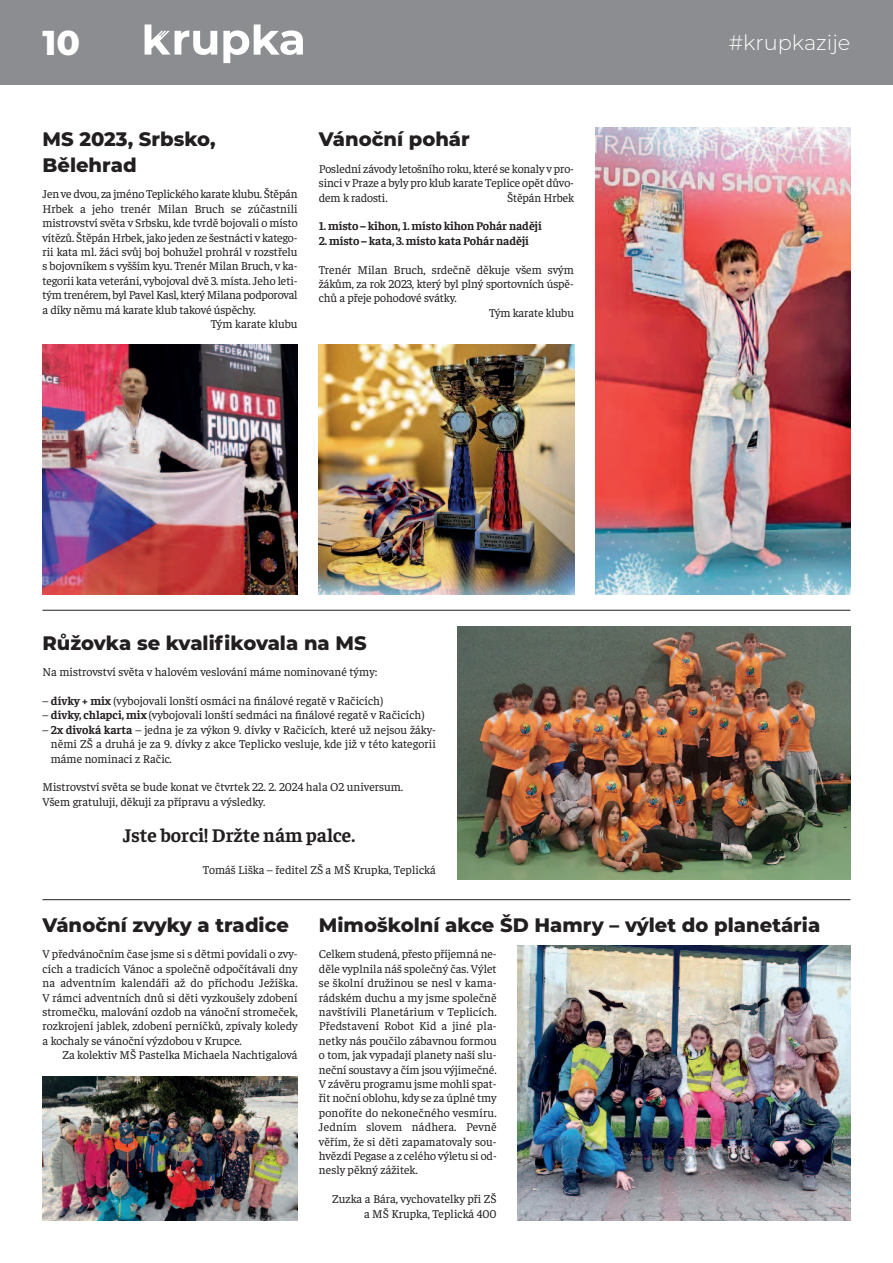
<style>
.page{position:relative;width:893px;height:1263px;background:#fff}
.page>*{position:absolute;margin:0;border:0;box-sizing:border-box;transform-origin:0 0}
.t1{font:800 34.5px "Montserrat";color:#fff}
.t2{font:300 21px "Montserrat";color:#fff}
.t3{font:800 19.5px/25.5px "Montserrat";color:#231f20}
.t4{font:700 19.5px "Faustina";color:#231f20}
.t5{font:12px/14.4px "Faustina";color:#231f20;text-align:justify}
.t6{font:12px "Faustina";letter-spacing:-.02em;color:#231f20}
.t7{font:700 12px "Faustina";letter-spacing:-.01em;color:#231f20}
.s1{font-weight:700}
</style>
<div class="page">
<div style="left:0;top:0;width:893px;height:85px;background:#8b8d90"></div>
<svg style="left:223px;top:24px;width:80px;height:39px"></svg>
<svg style="left:145px;top:24px;width:72px;height:31px"></svg>
<hr style="left:43px;top:610px;width:807px;height:1px;background:#231f20">
<hr style="left:43px;top:899px;width:807px;height:1px;background:#231f20">
<img style="left:43px;top:344px;width:255px;height:250px">
<img style="left:319px;top:344px;width:255px;height:250px">
<img style="left:595px;top:128px;width:255px;height:466px">
<img style="left:457px;top:626px;width:393px;height:253px">
<img style="left:518px;top:946px;width:332px;height:274px">
<img style="left:43px;top:1076px;width:255px;height:144px">
<h1 class="t1" style="left:43px;top:29px;width:39px">10</h1>
<h2 class="t2" style="left:729px;top:35px;width:123px">#krupkazije</h2>
<h3 class="t3" style="left:43px;top:128px;width:175px">MS 2023, Srbsko, bělehrad</h3>
<p class="t6" style="left:43px;top:186px;width:257px">Jen ve dvou, za jméno Teplického karate klubu. Štěpán</p>
<p class="t5" style="left:43px;top:201px;width:257px">Hrbek a jeho trenér Milan Bruch se zúčastnili</p>
<p class="t5" style="left:43px;top:215px;width:257px">mistrovství světa v Srbsku, kde tvrdě bojovali o místo</p>
<p class="t5" style="left:43px;top:229px;width:256px">vítězů. Štěpán Hrbek, jako jeden ze šestnácti v katego-</p>
<p class="t5" style="left:43px;top:244px;width:257px">rii kata ml. žáci svůj boj bohužel prohrál v rozstřelu</p>
<p class="t5" style="left:43px;top:258px;width:256px">s bojovníkem s vyšším kyu. Trenér Milan Bruch, v ka-</p>
<p class="t5" style="left:43px;top:273px;width:256px">tegorii kata veteráni, vybojoval dvě 3. místa. Jeho leti-</p>
<p class="t6" style="left:43px;top:287px;width:257px">tým trenérem, byl Pavel Kasl, který Milana podporoval</p>
<p class="t5" style="left:43px;top:301px;width:215px">a díky němu má karate klub takové úspěchy.</p>
<p class="t5" style="left:211px;top:316px;width:88px">Tým karate klubu</p>
<h3 class="t3" style="left:319px;top:128px;width:152px">Vánoční pohár</h3>
<p class="t5" style="left:319px;top:161px;width:256px">Poslední závody letošního roku, které se konaly v pro&shy;sinci v Praze a byly pro klub karate Teplice opět důvo&shy;dem k radosti.</p>
<p class="t5" style="left:507px;top:190px;width:68px">Štěpán Hrbek</p>
<p class="t7" style="left:319px;top:218px;width:224px">1. místo – kihon, 1. místo kihon Pohár nadějí</p>
<p class="t7" style="left:319px;top:232px;width:211px">2. místo – kata, 3. místo kata Pohár nadějí</p>
<p class="t5" style="left:319px;top:262px;width:257px">Trenér Milan Bruch, srdečně děkuje všem svým</p>
<p class="t5" style="left:319px;top:276px;width:256px">žákům, za rok 2023, který byl plný sportovních úspě-</p>
<p class="t5" style="left:319px;top:290px;width:139px">chů a přeje pohodové svátky.</p>
<p class="t5" style="left:489px;top:305px;width:86px">Tým karate klubu</p>
<h3 class="t3" style="left:43px;top:632px;width:326px">Růžovka se kvalifikovala na MS</h3>
<p class="t5" style="left:43px;top:664px;width:336px">Na mistrovství světa v halovém veslování máme nominované týmy:</p>
<p class="t5" style="left:43px;top:693px;width:342px">– <span class="s1">dívky + mix</span> (vybojovali lonští osmáci na finálové regatě v Račicích)</p>
<p class="t5" style="left:43px;top:707px;width:383px">– <span class="s1">dívky, chlapci, mix</span> (vybojovali lonští sedmáci na finálové regatě v Račicích)</p>
<p class="t5" style="left:51px;top:722px;width:387px;text-indent:-8px">– <span class="s1">2x divoká karta</span> – jedna je za výkon 9. dívky v Račicích, které už nejsou žáky&shy;němi ZŠ a druhá je za 9. dívky z akce Teplicko vesluje, kde již v této kategorii máme nominaci z Račic.</p>
<p class="t5" style="left:43px;top:779px;width:362px">Mistrovství světa se bude konat ve čtvrtek 22. 2. 2024 hala O2 universum.<br>Všem gratuluji, děkuji za přípravu a výsledky.</p>
<h3 class="t4" style="left:123px;top:821px;width:233px">Jste borci! Držte nám palce.</h3>
<p class="t5" style="left:203px;top:861px;width:234px">Tomáš Liška – ředitel ZŠ a MŠ Krupka, Teplická</p>
<h3 class="t3" style="left:43px;top:913px;width:248px">Vánoční zvyky a tradice</h3>
<p class="t5" style="left:42px;top:946px;width:257px">V předvánočním čase jsme si s dětmi povídali o zvy&shy;cích a tradicích Vánoc a společně odpočítávali dny na adventním kalendáři až do příchodu Ježíška.<br>V rámci adventních dnů si děti vyzkoušely zdobení stromečku, malování ozdob na vánoční stromeček, rozkrojení jablek, zdobení perníčků, zpívaly koledy a kochaly se vánoční výzdobou v Krupce.</p>
<p class="t5" style="left:62px;top:1047px;width:237px">Za kolektiv MŠ Pastelka Michaela Nachtigalová</p>
<h3 class="t3" style="left:319px;top:913px;width:503px">Mimoškolní akce ŠD Hamry – výlet do planetária</h3>
<p class="t5" style="left:319px;top:946px;width:179px">Celkem studená, přesto příjemná ne&shy;děle vyplnila náš společný čas. Výlet se školní družinou se nesl v kama&shy;rádském duchu a my jsme společně navštívili Planetárium v Teplicích.<br>Představení Robot Kid a jiné pla&shy;netky nás poučilo zábavnou formou o tom, jak vypadají planety naší slu&shy;neční soustavy a čím jsou výjimečné.<br>V závěru programu jsme mohli spat&shy;řit noční oblohu, kdy se za úplné tmy ponoříte do nekonečného vesmíru.<br>Jedním slovem nádhera. Pevně věřím, že si děti zapamatovaly sou&shy;hvězdí Pegase a z celého výletu si od&shy;nesly pěkný zážitek.</p>
<p class="t5" style="left:332px;top:1191px;width:166px;text-align:right">Zuzka a Bára, vychovatelky při ZŠ a MŠ Krupka, Teplická 400</p>
</div>
